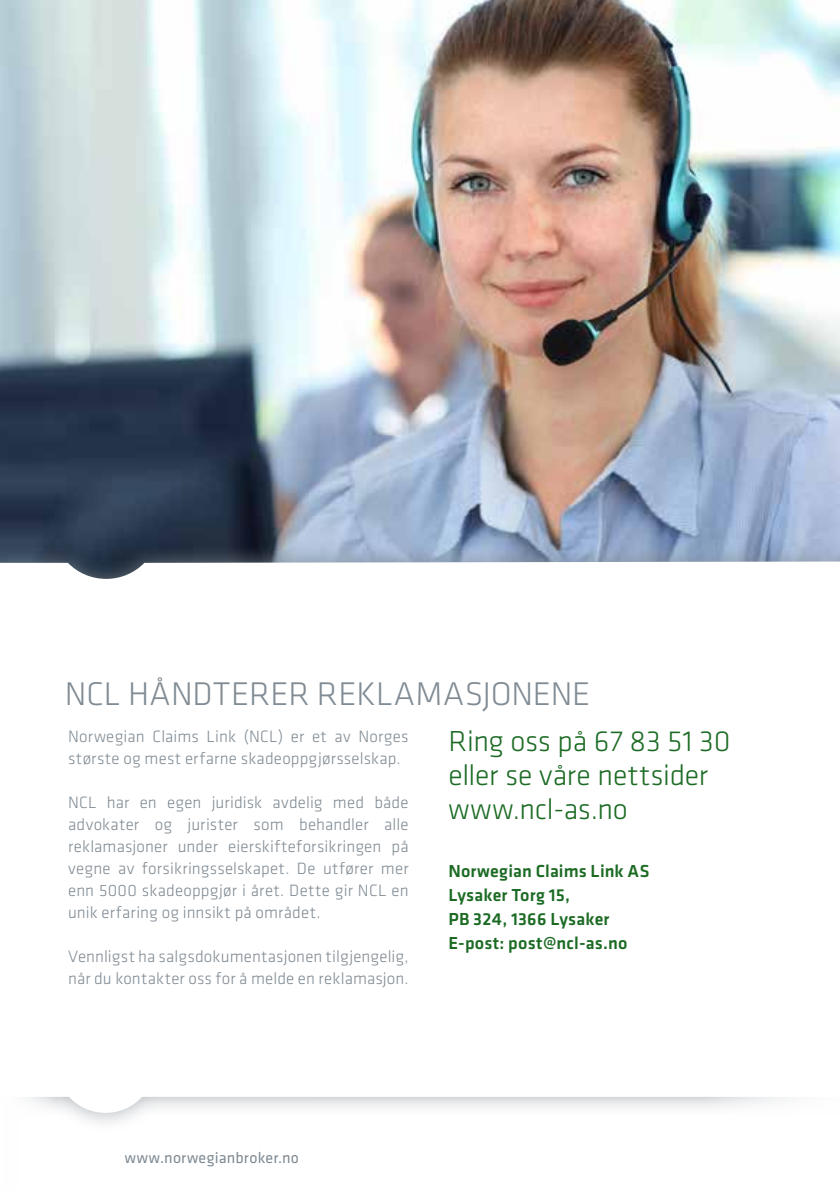
<style>
.page{position:relative;width:840px;height:1191px;background:#fff}
.page>*{position:absolute;margin:0;border:0;box-sizing:border-box;transform-origin:0 0}
.t1{font:300 34px "Klavika";color:#808b94}
.t2{font:300 30px/34px "Klavika";letter-spacing:-.01em;color:#1c6b24}
.t3{font:500 18px/24px "Klavika";letter-spacing:.01em;color:#1c6b24}
.t4{font:300 17px/22px "Klavika";letter-spacing:.01em;color:#808b94}
.t5{font:16px "Klavika";letter-spacing:.015em;color:#808b94}
</style>
<div class="page">
<img style="left:0;top:0;width:839px;height:542px">
<div style="left:0;top:542px;width:839px;height:649px;background:#808b94;opacity:.75"></div>
<svg style="left:0;top:561px;width:839px;height:534px"></svg>
<div style="left:0;top:1095px;width:839px;height:96px;background:#808b94;opacity:.75"></div>
<h1 class="t1" style="left:65px;top:673px;width:526px">NCL HÅNDTERER REKLAMASJONENE</h1>
<h2 class="t2" style="left:448px;top:724px;width:283px">Ring oss på 67 83 51 30 eller se våre nettsider www.ncl-as.no</h2>
<p class="t4" style="left:68px;top:725px;width:342px">Norwegian Claims Link (NCL) er et av Norges største og mest erfarne skadeoppgjørsselskap.</p>
<p class="t4" style="left:68px;top:791px;width:342px;text-align:justify">NCL har en egen juridisk avdelig med både advokater og jurister som behandler alle reklamasjoner under eierskifteforsikringen på vegne av forsikringsselskapet. De utfører mer enn 5000 skadeoppgjør i året. Dette gir NCL en unik erfaring og innsikt på området.</p>
<p class="t4" style="left:68px;top:945px;width:342px">Vennligst ha salgsdokumentasjonen tilgjengelig, når du kontakter oss for å melde en reklamasjon.</p>
<p class="t3" style="left:448px;top:859px;width:202px">Norwegian Claims Link AS<br>Lysaker Torg 15,<br>PB 324, 1366 Lysaker<br>E-post: post@ncl-as.no</p>
<p class="t5" style="left:125px;top:1146px;width:175px">www.norwegianbroker.no</p>
</div>
